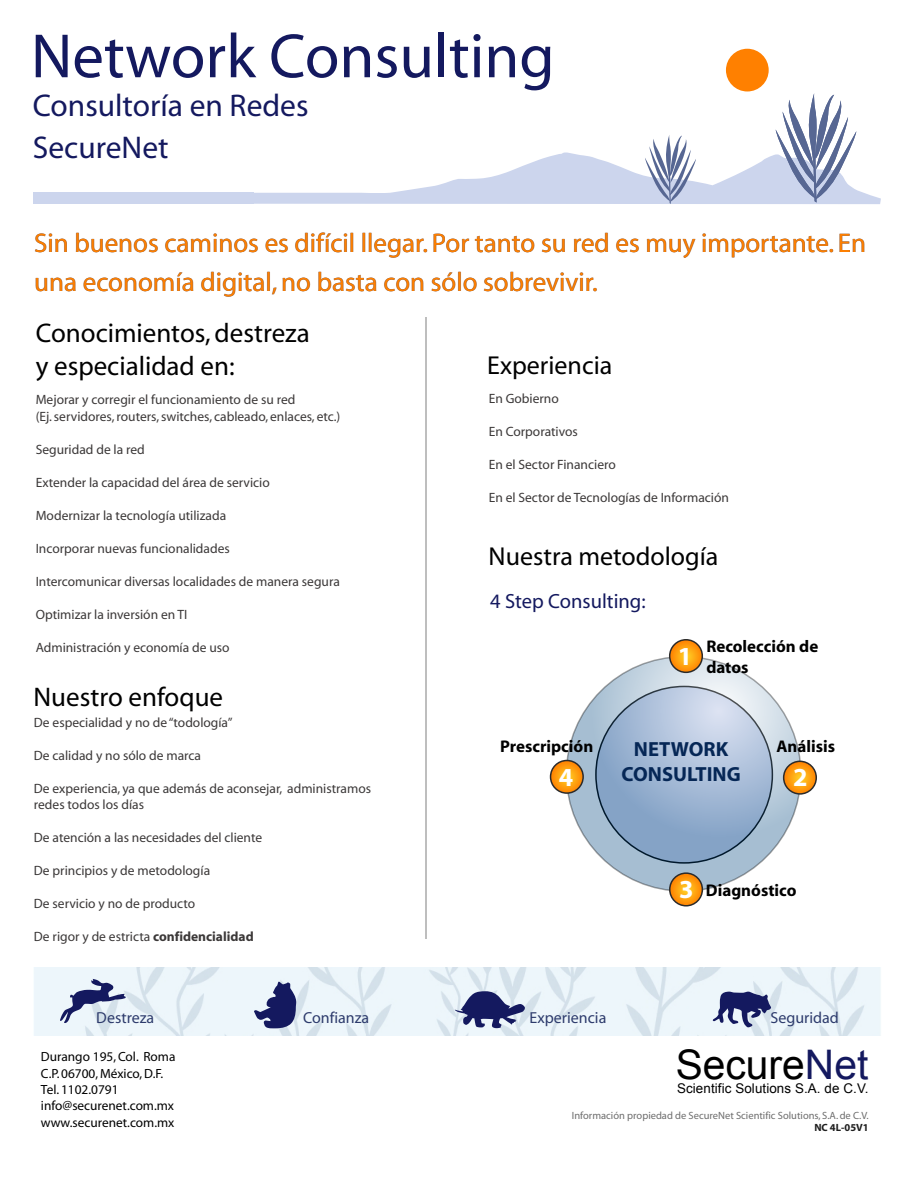
<style>
.page{position:relative;width:918px;height:1188px;background:#fff}
.page>*{position:absolute;margin:0;border:0;box-sizing:border-box;transform-origin:0 0}
.t1{font:63px "Myriad";color:#14195f}
.t2{font:40.8px "Arial";color:#000}
.t3{font:31.5px/42px "Myriad";color:#14195f}
.t4{font:27px/39px "Myriad";color:#ff8000}
.t5{font:27px/32.2px "Myriad";color:#000}
.t6{font:700 26.1px "Myriad";color:#fff}
.t7{font:25.95px "Myriad";color:#000}
.t8{font:700 20.55px/24.3px "Myriad";color:#062756;text-align:center}
.t9{font:20.55px "Myriad";color:#14195f}
.t10{font:700 16.95px/20.7px "Myriad";color:#000}
.t11{font:16.05px "Myriad";color:#2d3b6c}
.t12{font:13.5px/16.5px "Myriad";color:#3b3838}
.t13{font:13.35px/16.4px "Myriad";color:#000}
.t14{font:13.35px "Arial";letter-spacing:.005em;color:#000}
.t15{font:10.5px "Myriad";color:#6d6d6d}
.t16{font:700 10.5px "Myriad";color:#1e1e1e}
.s1{font-weight:700}
.s2{font-size:26.1px;color:#fff}
.s3{color:#14195f}
</style>
<div class="page">
<hr style="left:426px;top:317px;width:1px;height:622px;background:#7f7f7f">
<div style="left:34px;top:193px;width:220px;height:11px;background:#ccd5ed"></div>
<svg style="left:254px;top:93px;width:627px;height:111px"></svg>
<div style="left:726px;top:49px;width:43px;height:42px;background:#ff8000;border-radius:50%"></div>
<div style="left:566px;top:656px;width:236px;height:236px;background:#fff;border:2px solid #000;border-radius:50%;opacity:.35"></div>
<svg style="left:669px;top:639px;width:34px;height:34px"></svg>
<svg style="left:783px;top:761px;width:34px;height:34px"></svg>
<svg style="left:669px;top:872px;width:34px;height:35px"></svg>
<svg style="left:550px;top:760px;width:34px;height:34px"></svg>
<img style="left:34px;top:968px;width:847px;height:68px">
<svg style="left:713px;top:992px;width:58px;height:35px"></svg>
<svg style="left:60px;top:979px;width:66px;height:44px"></svg>
<svg style="left:254px;top:982px;width:42px;height:46px"></svg>
<svg style="left:455px;top:991px;width:70px;height:37px"></svg>
<h1 class="t1" style="left:31px;top:25px;width:525px">Network Consulting</h1>
<h3 class="t3" style="left:33px;top:86px;width:277px">Consultoría en Redes<br>SecureNet</h3>
<h3 class="t4" style="left:34px;top:224px;width:833px">Sin buenos caminos es difícil llegar. Por tanto su red es muy importante. En una economía digital, no basta con sólo sobrevivir.</h3>
<h3 class="t5" style="left:36px;top:318px;width:276px">Conocimientos, destreza y especialidad en:</h3>
<p class="t12" style="left:36px;top:392px;width:306px">Mejorar y corregir el funcionamiento de su red (Ej.servidores,routers,switches, cableado, enlaces, etc.)</p>
<p class="t12" style="left:36px;top:441px;width:111px">Seguridad de la red</p>
<p class="t12" style="left:36px;top:474px;width:236px">Extender la capacidad del área de servicio</p>
<p class="t12" style="left:36px;top:507px;width:192px">Modernizar la tecnología utilizada</p>
<p class="t12" style="left:36px;top:540px;width:196px">Incorporar nuevas funcionalidades</p>
<p class="t12" style="left:36px;top:573px;width:306px">Intercomunicar diversas localidades de manera segura</p>
<p class="t12" style="left:36px;top:606px;width:153px">Optimizar la inversión en TI</p>
<p class="t12" style="left:36px;top:639px;width:195px">Administración y economía de uso</p>
<h3 class="t5" style="left:34px;top:682px;width:191px">Nuestro enfoque</h3>
<p class="t12" style="left:34px;top:714px;width:200px">De especialidad y no de“todología”</p>
<p class="t12" style="left:34px;top:747px;width:169px">De calidad y no sólo de marca</p>
<p class="t12" style="left:34px;top:780px;width:339px">De experiencia, ya que además de aconsejar, administramos redes todos los días</p>
<p class="t12" style="left:34px;top:830px;width:230px">De atención a las necesidades del cliente</p>
<p class="t12" style="left:34px;top:863px;width:178px">De principios y de metodología</p>
<p class="t12" style="left:34px;top:896px;width:163px">De servicio y no de producto</p>
<p class="t12" style="left:34px;top:929px;width:221px">De rigor y de estricta <span class="s1">confidencialidad</span></p>
<h3 class="t7" style="left:487px;top:352px;width:127px">Experiencia</h3>
<p class="t12" style="left:489px;top:391px;width:72px">En Gobierno</p>
<p class="t12" style="left:489px;top:424px;width:91px">En Corporativos</p>
<p class="t12" style="left:489px;top:457px;width:129px">En el Sector Financiero</p>
<p class="t12" style="left:489px;top:490px;width:242px">En el Sector de Tecnologías de Información</p>
<h3 class="t7" style="left:489px;top:544px;width:231px">Nuestra metodología</h3>
<h3 class="t9" style="left:490px;top:591px;width:157px">4 Step Consulting:</h3>
<p class="t10" style="left:500px;top:736px;width:95px">Prescripción</p>
<h3 class="t6" style="left:559px;top:763px;width:16px">4</h3>
<h3 class="t6" style="left:678px;top:643px;width:16px">1</h3>
<p class="t10" style="left:706px;top:637px;width:113px">Recolección de datos</p>
<h3 class="t8" style="left:622px;top:738px;width:121px">NETWORK<br>CONSULTING</h3>
<p class="t10" style="left:777px;top:736px;width:60px">Análisis</p>
<h3 class="t6" style="left:793px;top:764px;width:16px">2</h3>
<p class="t10" style="left:679px;top:881px;width:119px"><span class="s2">3</span> Diagnóstico</p>
<p class="t11" style="left:96px;top:1010px;width:59px">Destreza</p>
<p class="t11" style="left:303px;top:1010px;width:68px">Confianza</p>
<p class="t11" style="left:530px;top:1010px;width:78px">Experiencia</p>
<p class="t11" style="left:771px;top:1010px;width:70px">Seguridad</p>
<p class="t13" style="left:41px;top:1049px;width:136px">Durango 195,Col. Roma<br>C.P. 06700, México,D.F.<br>Tel. 1102.0791 info@securenet.com.mx www.securenet.com.mx</p>
<h2 class="t2" style="left:676px;top:1038px;width:194px">Secure<span class="s3">Net</span></h2>
<p class="t14" style="left:677px;top:1079px;width:193px">Scientific Solutions S.A. de C.V.</p>
<p class="t15" style="left:572px;top:1110px;width:298px">Información propiedad de SecureNet Scientific Solutions, S.A.de C.V.</p>
<p class="t16" style="left:814px;top:1123px;width:56px">NC 4L-05V1</p>
</div>
